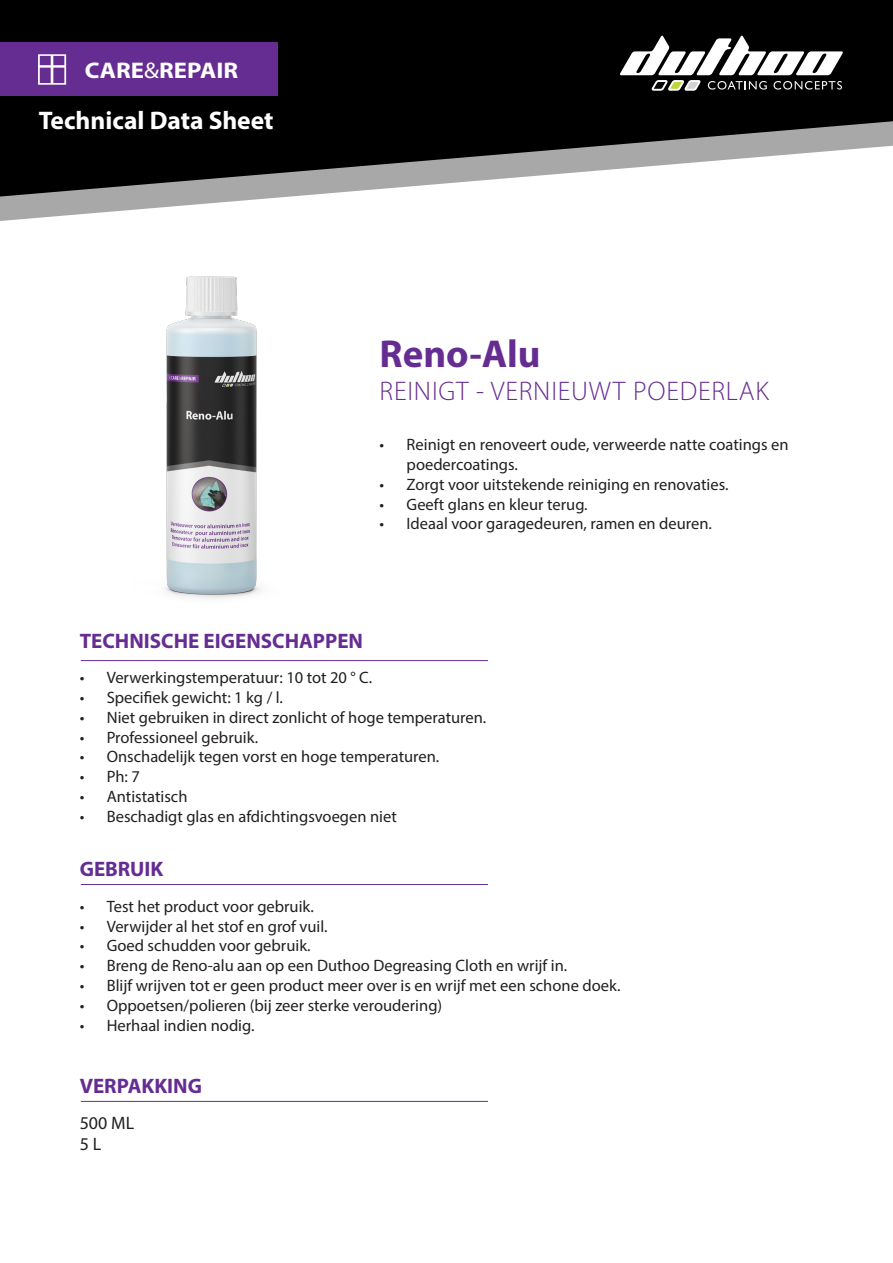
<style>
.page{position:relative;width:893px;height:1263px;background:#fff}
.page>*{position:absolute;margin:0;border:0;box-sizing:border-box;transform-origin:0 0}
.t1{font:700 39px "Myriad Pro";color:#652d91}
.t2{font:300 27px "Myriad Pro";letter-spacing:.03em;color:#652d91}
.t3{font:700 25.5px "Myriad Pro";color:#fff}
.t4{font:700 22.65px "Myriad Pro";color:#fff;scale:1.09 1}
.t5{font:700 21px "Myriad Pro";color:#652d91}
.t6{font:18px "Myriad Pro";color:#231f20}
.t7{font:16.5px/19.8px "Myriad Pro";color:#231f20}
.s1{font-weight:400}
</style>
<div class="page">
<div style="left:0;top:0;width:893px;height:660px;background:#000001"></div>
<svg style="left:233px;top:131px;width:660px;height:531px;background:#ececec"></svg>
<svg style="left:620px;top:36px;width:223px;height:55px"></svg>
<div style="left:0;top:43px;width:278px;height:53px;background:#652d91"></div>
<svg style="left:38px;top:54px;width:29px;height:31px"></svg>
<img style="left:0;top:177px;width:470px;height:485px">
<hr style="left:81px;top:884px;width:407px;height:1px;background:#652d91">
<hr style="left:81px;top:1101px;width:407px;height:1px;background:#652d91">
<hr style="left:81px;top:660px;width:407px;height:1px;background:#652d91">
<h3 class="t4" style="left:85px;top:55px;width:142px">CARE<span class="s1">&amp;</span>REPAIR</h3>
<p class="t3" style="left:39px;top:103px;width:236px">Technical Data Sheet</p>
<p class="t1" style="left:380px;top:329px;width:162px">Reno-Alu</p>
<p class="t2" style="left:380px;top:374px;width:391px">REINIGT - VERNIEUWT POEDERLAK</p>
<p class="t7" style="left:407px;top:434px;width:383px;text-indent:-27px">• Reinigt en renoveert oude, verweerde natte coatings en poedercoatings.</p>
<p class="t7" style="left:380px;top:474px;width:350px">• Zorgt voor uitstekende reiniging en renovaties.</p>
<p class="t7" style="left:380px;top:494px;width:210px">• Geeft glans en kleur terug.</p>
<p class="t7" style="left:380px;top:514px;width:334px">• Ideaal voor garagedeuren, ramen en deuren.</p>
<p class="t5" style="left:80px;top:627px;width:285px">TECHNISCHE EIGENSCHAPPEN</p>
<p class="t7" style="left:80px;top:667px;width:294px">• Verwerkingstemperatuur: 10 tot 20 ° C.</p>
<p class="t7" style="left:80px;top:687px;width:205px">• Specifiek gewicht: 1 kg / l.</p>
<p class="t7" style="left:80px;top:707px;width:408px">• Niet gebruiken in direct zonlicht of hoge temperaturen.</p>
<p class="t7" style="left:80px;top:727px;width:180px">• Professioneel gebruik.</p>
<p class="t7" style="left:80px;top:747px;width:361px">• Onschadelijk tegen vorst en hoge temperaturen.</p>
<p class="t7" style="left:80px;top:766px;width:62px">• Ph: 7</p>
<p class="t7" style="left:80px;top:786px;width:109px">• Antistatisch</p>
<p class="t7" style="left:80px;top:806px;width:319px">• Beschadigt glas en afdichtingsvoegen niet</p>
<p class="t5" style="left:80px;top:855px;width:85px">GEBRUIK</p>
<p class="t7" style="left:80px;top:896px;width:236px">• Test het product voor gebruik.</p>
<p class="t7" style="left:80px;top:916px;width:249px">• Verwijder al het stof en grof vuil.</p>
<p class="t7" style="left:80px;top:936px;width:232px">• Goed schudden voor gebruik.</p>
<p class="t7" style="left:80px;top:955px;width:489px">• Breng de Reno-alu aan op een Duthoo Degreasing Cloth en wrijf in.</p>
<p class="t7" style="left:80px;top:975px;width:542px">• Blijf wrijven tot er geen product meer over is en wrijf met een schone doek.</p>
<p class="t7" style="left:80px;top:995px;width:364px">• Oppoetsen/polieren (bij zeer sterke veroudering)</p>
<p class="t7" style="left:80px;top:1015px;width:176px">• Herhaal indien nodig.</p>
<p class="t5" style="left:80px;top:1072px;width:124px">VERPAKKING</p>
<p class="t6" style="left:80px;top:1111px;width:56px">500 ML</p>
<p class="t6" style="left:80px;top:1133px;width:23px">5 L</p>
</div>
